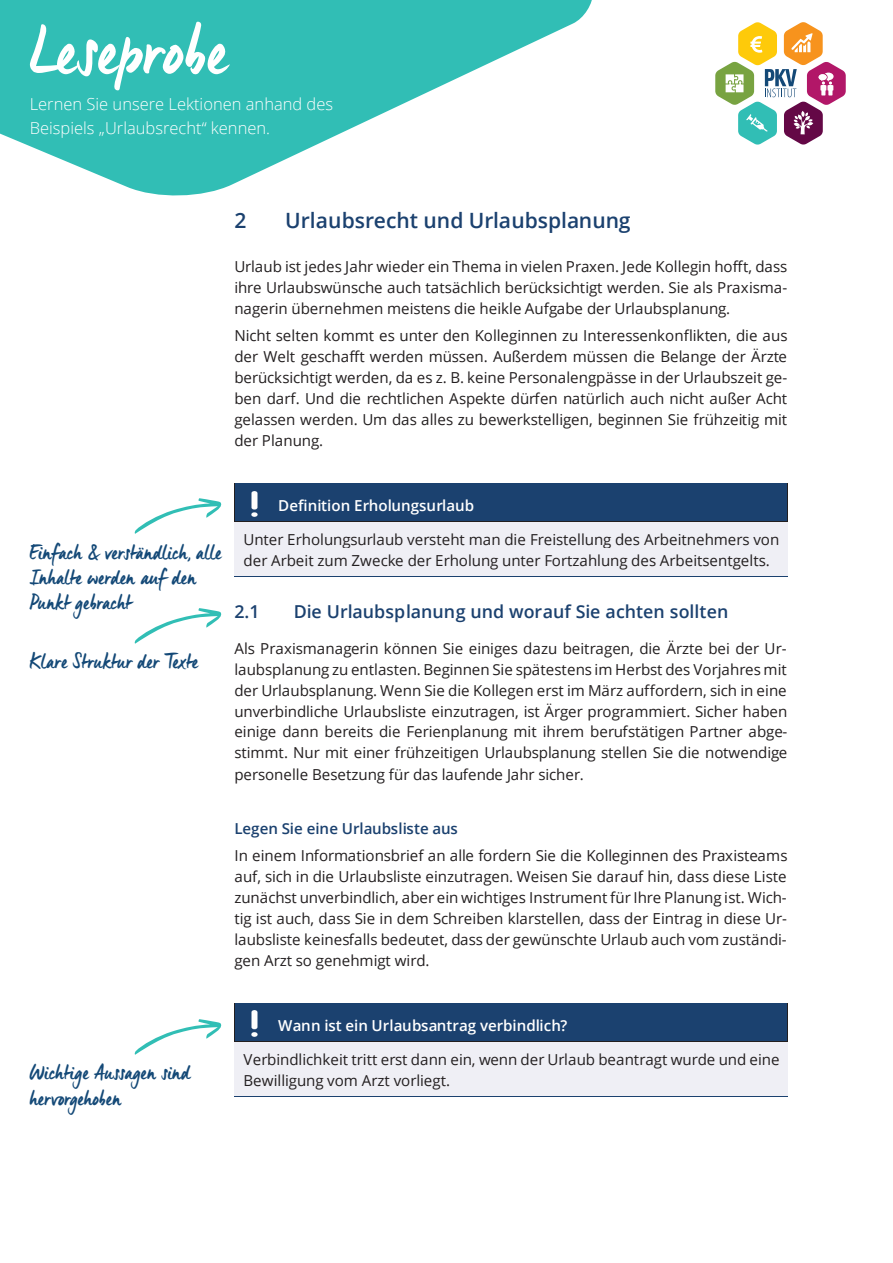
<style>
.page{position:relative;width:893px;height:1263px;background:#fff}
.page>*{position:absolute;margin:0;border:0;box-sizing:border-box;transform-origin:0 0}
.t1{font:69px "Manus Smooth";color:#fff}
.t2{font:21px/25.2px "Manus Smooth";letter-spacing:.01em;color:#144977}
.t3{font:600 21px "Open Sans";letter-spacing:.005em;color:#1b416f}
.t4{font:600 17.85px "Open Sans";color:#1b416f}
._001_fliesstext{font:300 16.5px/24px "Open Sans";color:#fff}
.t5{font:15.15px/21px "Open Sans";letter-spacing:-.005em;color:#231f20;text-align:justify}
.t6{font:600 15.15px "Open Sans";color:#fff}
.s1{font-weight:600;color:#1b416f}
</style>
<div class="page">
<div style="left:235px;top:484px;width:552px;height:37px;background:#1b416f"></div>
<hr style="left:235px;top:483px;width:552px;height:1px;background:#231f20">
<hr style="left:234px;top:488px;width:1px;height:33px;background:#231f20">
<hr style="left:787px;top:488px;width:1px;height:33px;background:#231f20">
<div style="left:235px;top:522px;width:553px;height:54px;background:#efeff5"></div>
<hr style="left:235px;top:521px;width:552px;height:1px;background:#231f20">
<hr style="left:234px;top:576px;width:553px;height:1px;background:#1b416f">
<div style="left:235px;top:1004px;width:552px;height:37px;background:#1b416f"></div>
<hr style="left:235px;top:1003px;width:552px;height:1px;background:#231f20">
<hr style="left:234px;top:1008px;width:1px;height:33px;background:#231f20">
<hr style="left:787px;top:1008px;width:1px;height:33px;background:#231f20">
<div style="left:235px;top:1042px;width:553px;height:54px;background:#efeff5"></div>
<hr style="left:235px;top:1041px;width:552px;height:1px;background:#231f20">
<hr style="left:234px;top:1096px;width:553px;height:1px;background:#1b416f">
<img style="left:252px;top:491px;width:5px;height:25px">
<img style="left:252px;top:1011px;width:5px;height:25px">
<svg style="left:0;top:0;width:592px;height:196px;fill:#31beb5"></svg>
<svg style="left:135px;top:608px;width:87px;height:36px"></svg>
<svg style="left:135px;top:498px;width:87px;height:36px"></svg>
<svg style="left:135px;top:1019px;width:87px;height:36px"></svg>
<svg style="left:715px;top:22px;width:131px;height:122px"></svg>
<p class="t1" style="left:30px;top:9px;width:199px">Leseprobe</p>
<p class="_001_fliesstext" style="left:30px;top:91px;width:305px">Lernen Sie unsere Lektionen anhand des<br>Beispiels „Urlaubsrecht“ kennen.</p>
<p class="t3" style="left:234px;top:206px;width:14px">2</p>
<p class="t3" style="left:285px;top:206px;width:347px">Urlaubsrecht und Urlaubsplanung</p>
<p class="t5" style="left:234px;top:255px;width:555px">Urlaub ist jedes Jahr wieder ein Thema in vielen Praxen. Jede Kollegin hofft, dass ihre Urlaubswünsche auch tatsächlich berücksichtigt werden. Sie als Praxisma&shy;nagerin übernehmen meistens die heikle Aufgabe der Urlaubsplanung.</p>
<p class="t5" style="left:234px;top:325px;width:555px">Nicht selten kommt es unter den Kolleginnen zu Interessenkonflikten, die aus der Welt geschafft werden müssen. Außerdem müssen die Belange der Ärzte berücksichtigt werden, da es z. B. keine Personalengpässe in der Urlaubszeit ge&shy;ben darf. Und die rechtlichen Aspekte dürfen natürlich auch nicht außer Acht gelassen werden. Um das alles zu bewerkstelligen, beginnen Sie frühzeitig mit der Planung.</p>
<p class="t2" style="left:30px;top:539px;width:193px">Einfach &amp; verständlich, alle<br>Inhalte werden auf den<br>Punkt gebracht</p>
<p class="t2" style="left:30px;top:648px;width:170px">Klare Struktur der Texte</p>
<p class="t6" style="left:278px;top:495px;width:198px">Definition Erholungsurlaub</p>
<p class="t5" style="left:244px;top:528px;width:537px">Unter Erholungsurlaub versteht man die Freistellung des Arbeitnehmers von der Arbeit zum Zwecke der Erholung unter Fortzahlung des Arbeitsentgelts.</p>
<p class="t4" style="left:234px;top:599px;width:27px">2.1</p>
<p class="t4" style="left:294px;top:599px;width:436px">Die Urlaubsplanung und worauf Sie achten sollten</p>
<p class="t5" style="left:234px;top:637px;width:555px">Als Praxismanagerin können Sie einiges dazu beitragen, die Ärzte bei der Ur&shy;laubsplanung zu entlasten. Beginnen Sie spätestens im Herbst des Vorjahres mit der Urlaubsplanung. Wenn Sie die Kollegen erst im März auffordern, sich in eine unverbindliche Urlaubsliste einzutragen, ist Ärger programmiert. Sicher haben einige dann bereits die Ferienplanung mit ihrem berufstätigen Partner abge&shy;stimmt. Nur mit einer frühzeitigen Urlaubsplanung stellen Sie die notwendige personelle Besetzung für das laufende Jahr sicher.</p>
<p class="t5" style="left:234px;top:814px;width:555px;line-height:27px"><span class="s1">Legen Sie eine Urlaubsliste aus<br></span>In einem Informationsbrief an alle fordern Sie die Kolleginnen des Praxisteams</p>
<p class="t5" style="left:234px;top:865px;width:554px">auf, sich in die Urlaubsliste einzutragen. Weisen Sie darauf hin, dass diese Liste zunächst unverbindlich, aber ein wichtiges Instrument für Ihre Planung ist. Wich&shy;tig ist auch, dass Sie in dem Schreiben klarstellen, dass der Eintrag in diese Ur&shy;laubsliste keinesfalls bedeutet, dass der gewünschte Urlaub auch vom zuständi&shy;gen Arzt so genehmigt wird.</p>
<p class="t2" style="left:30px;top:1059px;width:162px">Wichtige Aussagen sind hervorgehoben</p>
<p class="t6" style="left:278px;top:1015px;width:291px">Wann ist ein Urlaubsantrag verbindlich?</p>
<p class="t5" style="left:244px;top:1048px;width:538px">Verbindlichkeit tritt erst dann ein, wenn der Urlaub beantragt wurde und eine<br>Bewilligung vom Arzt vorliegt.</p>
</div>
